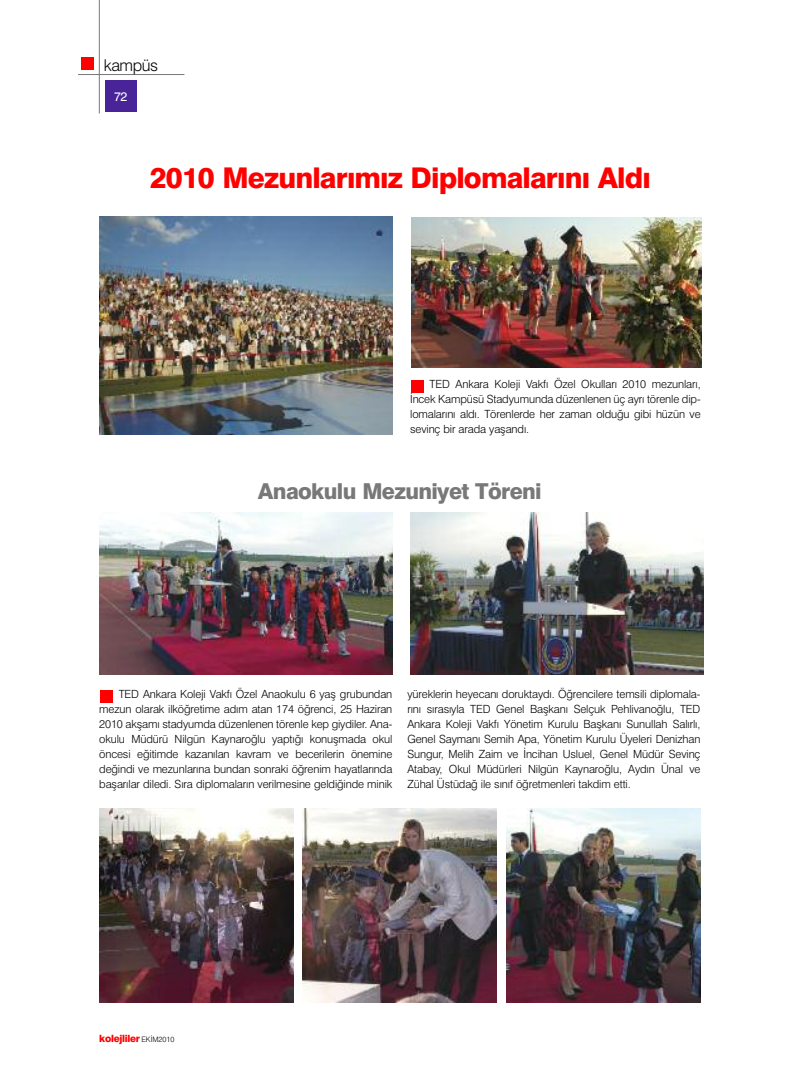
<style>
.page{position:relative;width:791px;height:1085px;background:#fff}
.page>*{position:absolute;margin:0;border:0;box-sizing:border-box;transform-origin:0 0}
.t1{font:800 28.5px "Swiss 721 BT";letter-spacing:-.03em;color:#f00}
.t2{font:800 21.88px "Swiss 721 BT";letter-spacing:-.03em;color:#787878}
.t3{font:300 16.25px "Swiss 721 BT";letter-spacing:-.025em;color:#000}
.t4{font:12.5px "Swiss 721 BT";color:#fff}
.t5{font:300 11.25px/15px "Swiss 721 BT";letter-spacing:-.01em;color:#000;text-align:justify}
.t6{font:800 10px "Swiss 721 BT";letter-spacing:-.03em;color:#f00}
.s1{font-weight:300;font-size:7.5px;color:#000}
</style>
<div class="page">
<hr style="left:99px;top:0;width:1px;height:113px;background:#787878">
<hr style="left:78px;top:74px;width:106px;height:1px;background:#787878">
<div style="left:105px;top:80px;width:32px;height:32px;background:#482498"></div>
<div style="left:81px;top:57px;width:13px;height:12px;background:#f00"></div>
<div style="left:410px;top:380px;width:13px;height:12px;background:#f00"></div>
<div style="left:100px;top:689px;width:12px;height:13px;background:#f00"></div>
<img style="left:99px;top:216px;width:294px;height:218px">
<img style="left:411px;top:217px;width:290px;height:150px">
<img style="left:100px;top:512px;width:292px;height:162px">
<img style="left:100px;top:808px;width:194px;height:193px">
<img style="left:302px;top:808px;width:194px;height:193px">
<img style="left:506px;top:808px;width:194px;height:193px">
<img style="left:410px;top:512px;width:292px;height:162px">
<h3 class="t3" style="left:104px;top:56px;width:56px">kampüs</h3>
<p class="t4" style="left:114px;top:89px;width:15px">72</p>
<h1 class="t1" style="left:150px;top:162px;width:502px">2010 Mezunlarımız Diplomalarını Aldı</h1>
<p class="t5" style="left:410px;top:376px;width:292px;text-indent:19px">TED Ankara Koleji Vakfı Özel Okulları 2010 mezunları, İncek Kampüsü Stadyumunda düzenlenen üç ayrı törenle dip&shy;lomalarını aldı. Törenlerde her zaman olduğu gibi hüzün ve sevinç bir arada yaşandı.</p>
<h2 class="t2" style="left:258px;top:478px;width:285px">Anaokulu Mezuniyet Töreni</h2>
<p class="t5" style="left:99px;top:686px;width:294px;text-indent:19px">TED Ankara Koleji Vakfı Özel Anaokulu 6 yaş grubundan mezun olarak ilköğretime adım atan 174 öğrenci, 25 Haziran 2010 akşamı stadyumda düzenlenen törenle kep giydiler. Ana&shy;okulu Müdürü Nilgün Kaynaroğlu yaptığı konuşmada okul öncesi eğitimde kazanılan kavram ve becerilerin önemine değindi ve mezunlarına bundan sonraki öğrenim hayatlarında başarılar diledi. Sıra diplomaların verilmesine geldiğinde minik</p>
<p class="t5" style="left:407px;top:686px;width:294px">yüreklerin heyecanı doruktaydı. Öğrencilere temsili diplomala&shy;rını sırasıyla TED Genel Başkanı Selçuk Pehlivanoğlu, TED Ankara Koleji Vakfı Yönetim Kurulu Başkanı Sunullah Salırlı, Genel Saymanı Semih Apa, Yönetim Kurulu Üyeleri Denizhan Sungur, Melih Zaim ve İncihan Usluel, Genel Müdür Sevinç Atabay, Okul Müdürleri Nilgün Kaynaroğlu, Aydın Ünal ve Zühal Üstüdağ ile sınıf öğretmenleri takdim etti.</p>
<p class="t6" style="left:99px;top:1032px;width:77px">kolejliler <span class="s1">EKİM2010</span></p>
</div>
